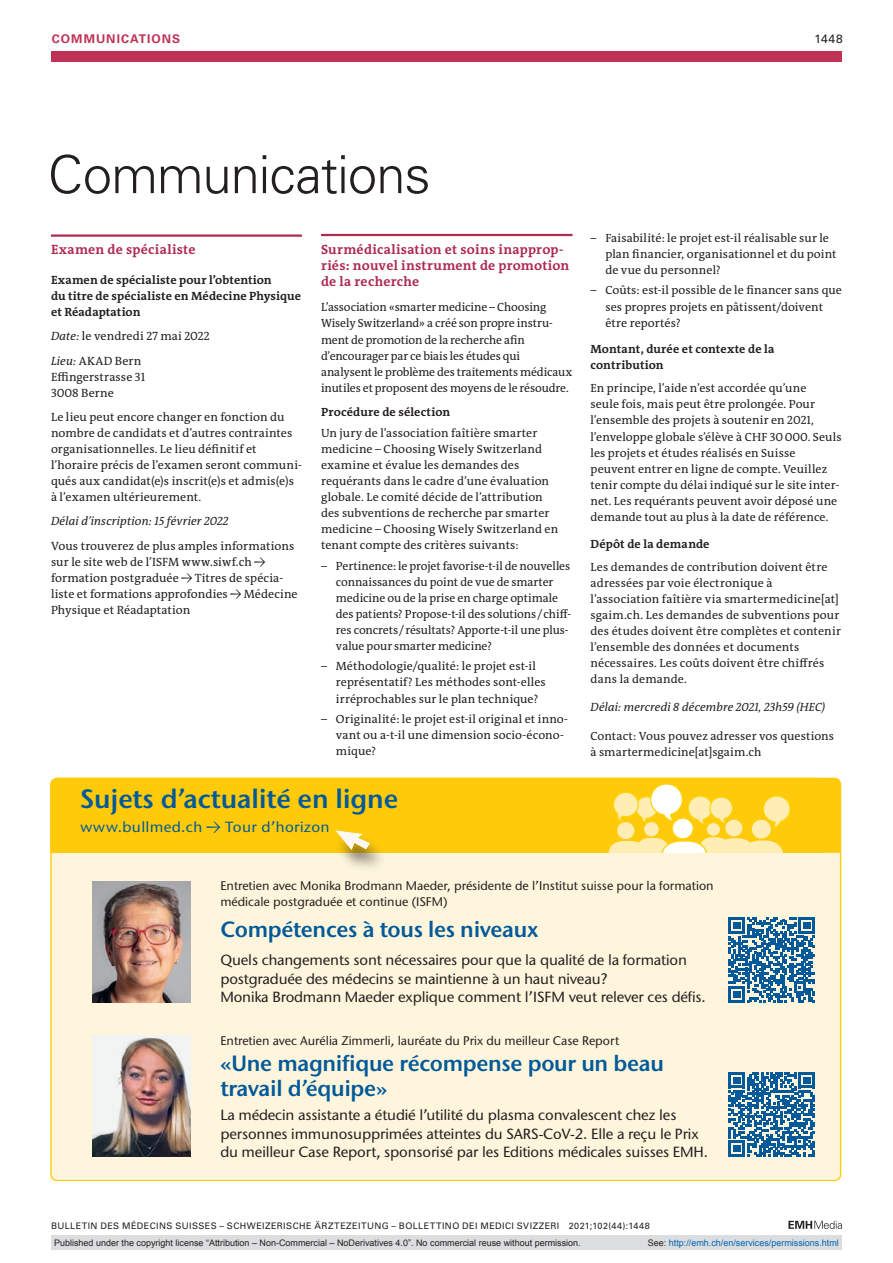
<style>
.page{position:relative;width:893px;height:1263px;background:#fff}
.page>*{position:absolute;margin:0;border:0;box-sizing:border-box;transform-origin:0 0}
.article-title{font:300 52.5px "Univers LT Std";letter-spacing:-.02em;color:#231f20}
.t1{font:600 26.4px "Stone Sans ITC Std";letter-spacing:-.005em;color:#015999}
.t2{font:600 22.05px/25px "Stone Sans ITC Std";letter-spacing:-.015em;color:#015999}
.t3{font:500 14.7px/18.3px "Stone Sans ITC Std";letter-spacing:-.01em;color:#231f20}
.t4{font:500 14.7px "Stone Sans ITC Std";letter-spacing:.02em;color:#015999}
.section-h1{font:700 13.5px/16px "The Antiqua B W7";letter-spacing:.02em;color:#ae2b4e}
.t5{font:500 12.45px/16.2px "Stone Sans ITC Std";color:#231f20}
.section-pf{font:12px/16px "The Antiqua B W5 Plain";letter-spacing:.005em;color:#231f20}
.section-pf-2{font:700 12px/16px "The Antiqua B W7";letter-spacing:.01em;color:#231f20}
.section-pf-3{font:italic 12px "The Antiqua B W5 Plain";letter-spacing:.01em;color:#231f20}
.ressort{font:700 12px "Univers LT Std";letter-spacing:.085em;color:#bf3256}
.section-pf-4{font:12px "The Antiqua B W5 Plain";letter-spacing:.025em;color:#231f20}
.ressort-2{font:12px "Univers LT Std";color:#231f20}
.section-pf-5{font:11.85px/16px "The Antiqua B W5 Plain";letter-spacing:.005em;color:#231f20}
.section-ph{font:11.85px/16px "The Antiqua B W5 Plain";color:#231f20}
.section-h2{font:700 11.85px/16px "The Antiqua B W7";letter-spacing:.01em;color:#231f20}
.section-pf-6{font:italic 11.85px "The Antiqua B W5 Plain";letter-spacing:.01em;color:#231f20}
.t6{font:9px "Arial";color:#231f20}
.fusszeile{font:9px "Univers LT Std";letter-spacing:.05em;color:#231f20}
.t7{font:9px "Arial";color:#0066b3}
.s1{font-style:italic}
.s2{font-size:12px}
.s3{font-family:"The Antiqua B W5 Plain";font-weight:400}
.s4{color:#231f20}
</style>
<div class="page">
<svg style="left:788px;top:1221px;width:54px;height:8px"></svg>
<hr style="left:51px;top:234px;width:251px;height:3px;background:#ae2b4e">
<hr style="left:321px;top:234px;width:251px;height:2px;background:#ae2b4e">
<div style="left:50px;top:781px;width:791px;height:399px;background:#fef5dc"></div>
<div style="left:51px;top:778px;width:789px;height:75px;background:#feca0a"></div>
<svg style="left:760px;top:793px;width:33px;height:37px"></svg>
<svg style="left:611px;top:781px;width:124px;height:45px;background:#fedc5b"></svg>
<div style="left:707px;top:823px;width:13px;height:13px;background:#ffeeb4;border-radius:50%"></div>
<div style="left:725px;top:820px;width:17px;height:16px;background:#ffeeb4;border-radius:50%"></div>
<div style="left:644px;top:822px;width:15px;height:14px;background:#ffeeb4;border-radius:50%"></div>
<div style="left:617px;top:822px;width:17px;height:17px;background:#ffeeb4;border-radius:50%"></div>
<div style="left:672px;top:818px;width:21px;height:21px;background:#fff;border-radius:50%"></div>
<div style="left:672px;top:817px;width:22px;height:22px;border:1px solid #fed304;border-radius:50%"></div>
<svg style="left:609px;top:837px;width:174px;height:16px;background:#fee895"></svg>
<div style="left:752px;top:820px;width:19px;height:18px;background:#ffeeb4;border-radius:50%"></div>
<div style="left:332px;top:833px;width:55px;height:39px;background:#231f20;opacity:.6"></div>
<svg style="left:335px;top:830px;width:36px;height:21px"></svg>
<svg style="left:728px;top:917px;width:87px;height:85px;background:#5c91b1"></svg>
<svg style="left:728px;top:1072px;width:87px;height:85px;background:#568daf"></svg>
<img style="left:93px;top:881px;width:98px;height:121px">
<img style="left:93px;top:1036px;width:98px;height:121px">
<div style="left:51px;top:51px;width:791px;height:11px;background:#bf3256"></div>
<div style="left:51px;top:1235px;width:791px;height:15px;background:#dcdddf"></div>
<p class="ressort" style="left:52px;top:31px;width:130px">COMMUNICATIONS</p>
<p class="ressort-2" style="left:814px;top:31px;width:30px">1448</p>
<p class="article-title" style="left:48px;top:143px;width:384px">Communications</p>
<p class="section-h1" style="left:51px;top:242px;width:146px">Examen de spécialiste</p>
<p class="section-pf-2" style="left:51px;top:272px;width:251px">Examen de spécialiste pour l’obtention<br>du titre de spécialiste en Médecine Physique et Réadaptation</p>
<p class="section-pf" style="left:51px;top:328px;width:160px"><span class="s1">Date:</span> le vendredi 27 mai 2022</p>
<p class="section-pf-4" style="left:51px;top:353px;width:92px"><span class="s1">Lieu:</span> AKAD Bern</p>
<p class="section-pf" style="left:51px;top:369px;width:96px">Effingerstrasse 31</p>
<p class="section-pf" style="left:51px;top:385px;width:64px">3008 Berne</p>
<p class="section-pf" style="left:51px;top:409px;width:252px">Le lieu peut encore changer en fonction du nombre de candidats et d’autres contraintes organisationnelles. Le lieu définitif et l’horaire précis de l’examen seront communi&shy;qués aux candidat(e)s inscrit(e)s et admis(e)s à l’examen ultérieurement.</p>
<p class="section-pf-3" style="left:51px;top:514px;width:179px">Délai d’inscription: 15 février 2022</p>
<p class="section-pf" style="left:51px;top:538px;width:248px">Vous trouverez de plus amples informations sur le site web de l’ISFM www.siwf.ch → formation postgraduée → Titres de spécia&shy;liste et formations approfondies → Médecine Physique et Réadaptation</p>
<p class="section-h1" style="left:321px;top:241px;width:250px">Surmédicalisation et soins inapprop&shy;riés: nouvel instrument de promotion de la recherche</p>
<p class="section-pf-5" style="left:321px;top:299px;width:253px"><span class="s2">L’a</span>ssociation «smarter medicine – Choosing Wisely Switzerland» a créé son propre instru&shy;ment de promotion de la recherche afin d’encourager par ce biais les études qui analysent le problème des traitements médicaux inutiles et proposent des moyens de le résoudre.</p>
<p class="section-h2" style="left:321px;top:404px;width:131px">Procédure de sélection</p>
<p class="section-pf-5" style="left:321px;top:425px;width:239px">Un jury de l’association faîtière smarter medicine – Choosing Wisely Switzerland examine et évalue les demandes des requérants dans le cadre d’une évaluation globale. Le comité décide de l’attribution des subventions de recherche par smarter medicine – Choosing Wisely Switzerland en tenant compte des critères suivants:</p>
<p class="section-ph" style="left:336px;top:558px;width:237px;text-indent:-15px">– Pertinence: le projet favorise-t-il de nouvelles connaissances du point de vue de smarter medicine ou de la prise en charge optimale des patients? Propose-t-il des solutions/chiff&shy;res concrets/résultats? Apporte-t-il une plus&shy;value pour smarter medicine?</p>
<p class="section-ph" style="left:336px;top:658px;width:211px;text-indent:-15px">– Méthodologie/qualité: le projet est-il représentatif? Les méthodes sont-elles irréprochables sur le plan technique?</p>
<p class="section-ph" style="left:336px;top:711px;width:234px;text-indent:-15px">– Originalité: le projet est-il original et inno&shy;vant ou a-t-il une dimension socio-écono&shy;mique?</p>
<p class="t1" style="left:80px;top:783px;width:320px">Sujets d’actualité en ligne</p>
<p class="t4" style="left:80px;top:818px;width:251px">www.bullmed.ch <span class="s3">→</span> Tour d’horizon</p>
<p class="section-ph" style="left:605px;top:230px;width:233px;text-indent:-15px">– Faisabilité: le projet est-il réalisable sur le plan financier, organisationnel et du point de vue du personnel?</p>
<p class="section-ph" style="left:605px;top:282px;width:238px;text-indent:-15px">– Coûts: est-il possible de le financer sans que ses propres projets en pâtissent/doivent être reportés?</p>
<p class="section-h2" style="left:590px;top:341px;width:185px">Montant, durée et contexte de la contribution</p>
<p class="section-pf-5" style="left:590px;top:380px;width:253px">En principe, l’aide n’est accordée qu’une<br>seule fois, mais peut être prolongée. Pour l’ensemble des projets à soutenir en 2021, l’enveloppe globale s’élève à CHF 30000. Seuls les projets et études réalisés en Suisse peuvent entrer en ligne de compte. Veuillez tenir compte du délai indiqué sur le site inter&shy;net. Les requérants peuvent avoir déposé une demande tout au plus à la date de référence.</p>
<p class="section-h2" style="left:590px;top:536px;width:121px">Dépôt de la demande</p>
<p class="section-pf-5" style="left:590px;top:559px;width:252px">Les demandes de contribution doivent être adressées par voie électronique à l’association faîtière via smartermedicine[at] sgaim.ch. Les demandes de subventions pour des études doivent être complètes et contenir l’ensemble des données et documents nécessaires. Les coûts doivent être chiffrés dans la demande.</p>
<p class="section-pf-6" style="left:590px;top:700px;width:236px">Délai: mercredi 8 décembre 2021, 23h59 (HEC)</p>
<p class="section-pf-5" style="left:590px;top:727px;width:245px">Contact: Vous pouvez adresser vos questions à smartermedicine[at]sgaim.ch</p>
<p class="t5" style="left:220px;top:878px;width:495px">Entretien avec Monika Brodmann Maeder, présidente de l’Institut suisse pour la formation médicale postgraduée et continue (ISFM)</p>
<p class="t2" style="left:220px;top:916px;width:320px">Compétences à tous les niveaux</p>
<p class="t3" style="left:220px;top:951px;width:487px">Quels changements sont nécessaires pour que la qualité de la formation postgraduée des médecins se maintienne à un haut niveau?<br>Monika Brodmann Maeder explique comment l’ISFM veut relever ces défis.</p>
<p class="t5" style="left:220px;top:1032px;width:400px">Entretien avec Aurélia Zimmerli, lauréate du Prix du meilleur Case Report</p>
<p class="t2" style="left:220px;top:1051px;width:445px">«Une magnifique récompense pour un beau travail d’équipe»</p>
<p class="t3" style="left:220px;top:1106px;width:489px">La médecin assistante a étudié l’utilité du plasma convalescent chez les personnes immunosupprimées atteintes du SARS-CoV-2. Elle a reçu le Prix du meilleur Case Report, sponsorisé par les Editions médicales suisses EMH.</p>
<p class="fusszeile" style="left:51px;top:1220px;width:600px">BULLETIN DES MÉDECINS SUISSES – SCHWEIZERISCHE ÄRZTEZEITUNG – BOLLETTINO DEI MEDICI SVIZZERI 2021;102(44):1448</p>
<p class="t6" style="left:54px;top:1237px;width:528px">Published under the copyright license “Attribution – Non-Commercial – NoDerivatives 4.0”. No commercial reuse without permission.</p>
<p class="t7" style="left:648px;top:1237px;width:193px"><span class="s4">See:</span> http://emh.ch/en/services/permissions.html</p>
</div>
